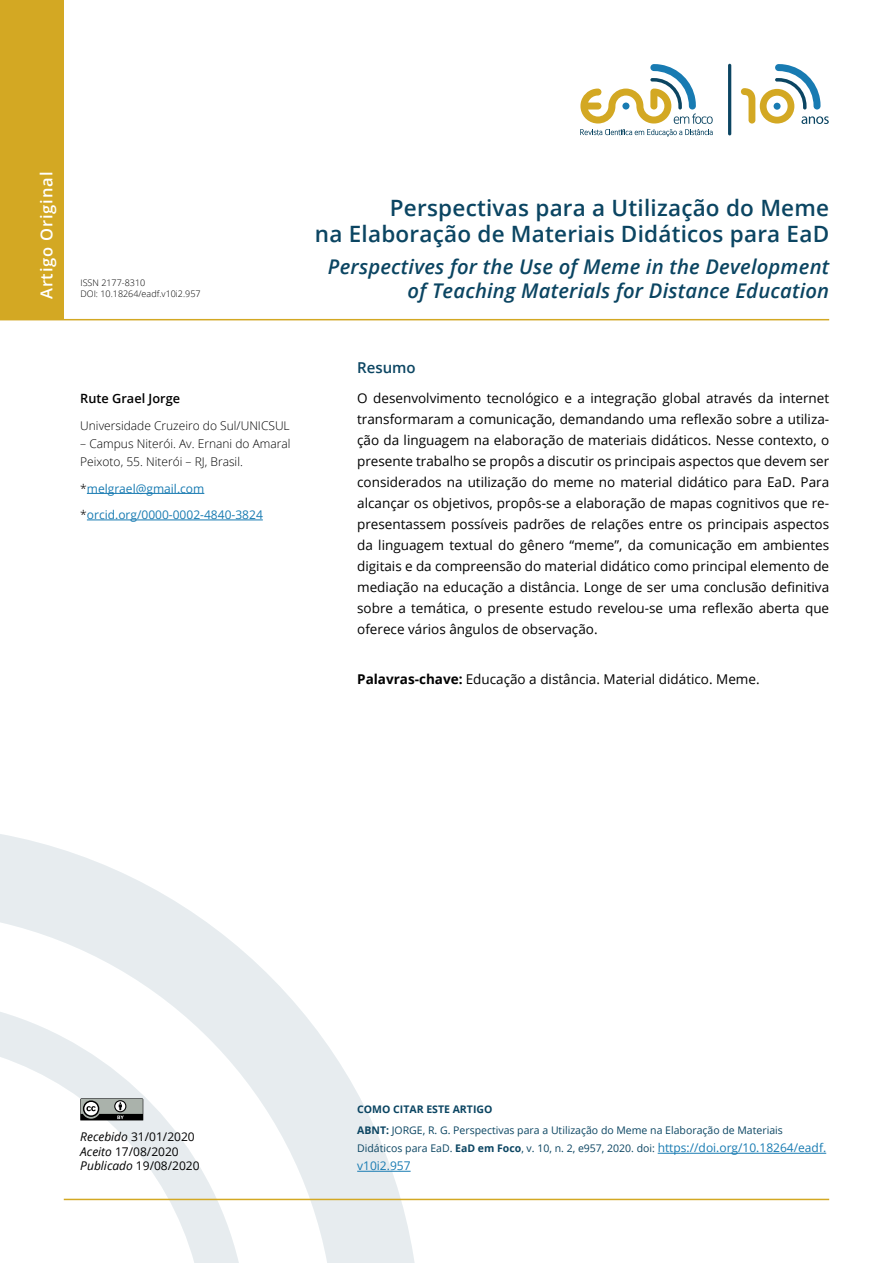
<style>
.page{position:relative;width:893px;height:1263px;background:#fff}
.page>*{position:absolute;margin:0;border:0;box-sizing:border-box;transform-origin:0 0}
.t1{font:600 22.5px/25.5px "Open Sans";letter-spacing:.01em;color:#0b4562;text-align:right}
.t2{font:italic 600 20.25px "Open Sans";letter-spacing:.01em;color:#0b4562}
.t3{font:600 16.5px "Open Sans";letter-spacing:.05em;color:#fff}
.t4{font:600 15px "Open Sans";color:#0b4562}
.t5{font:13.5px/21px "Open Sans";color:#000;text-align:justify}
.t6{font:600 12.75px "Open Sans";color:#000}
.t7{font:300 12px/18px "Open Sans";color:#000}
.t8{font:12px "Open Sans";color:#187bb2}
.t9{font:12px/14.4px "Open Sans";color:#000}
.t10{font:10.5px/21.1px "Open Sans";color:#0b4562}
.t11{font:300 9px/10.8px "Open Sans";color:#000}
.s1{font-weight:300;color:#000}
.s2{font-weight:700}
.s3{font-style:italic}
.s4{font-size:12px;color:#187bb2}
</style>
<div class="page">
<svg style="left:0;top:834px;width:415px;height:429px"></svg>
<hr style="left:64px;top:1199px;width:765px;height:1px;background:#d3a823">
<div style="left:0;top:0;width:64px;height:319px;background:#d3a823"></div>
<hr style="left:0;top:319px;width:829px;height:1px;background:#d3a823">
<svg style="left:80px;top:1098px;width:69px;height:28px;background:#959897"></svg>
<hr style="left:658px;top:1153px;width:168px;height:1px;background:#187bb2">
<hr style="left:357px;top:1171px;width:54px;height:1px;background:#187bb2">
<svg style="left:580px;top:64px;width:133px;height:72px"></svg>
<hr style="left:728px;top:64px;width:3px;height:71px;background:#0b4562;border-radius:2px">
<svg style="left:741px;top:64px;width:88px;height:60px"></svg>
<hr style="left:87px;top:493px;width:117px;height:1px;background:#187bb2">
<hr style="left:87px;top:520px;width:176px;height:1px;background:#187bb2">
<p class="t3" style="left:35px;top:299px;width:129px;rotate:-90deg">Artigo Original</p>
<p class="t11" style="left:80px;top:277px;width:122px">ISSN 2177-8310<br>DOI: 10.18264/eadf.v10i2.957</p>
<p class="t6" style="left:80px;top:390px;width:101px">Rute Grael Jorge</p>
<p class="t7" style="left:80px;top:416px;width:211px">Universidade Cruzeiro do Sul/UNICSUL</p>
<p class="t7" style="left:80px;top:434px;width:212px">– Campus Niterói. Av. Ernani do Amaral<br>Peixoto, 55. Niterói – RJ, Brasil.</p>
<p class="t8" style="left:80px;top:480px;width:126px"><span class="s1">*</span>melgrael@gmail.com</p>
<p class="t8" style="left:80px;top:506px;width:184px"><span class="s1">*</span>orcid.org/0000-0002-4840-3824</p>
<h1 class="t1" style="left:315px;top:195px;width:516px">Perspectivas para a Utilização do Meme<br>na Elaboração de Materiais Didáticos para EaD</h1>
<h2 class="t2" style="left:328px;top:253px;width:503px">Perspectives for the Use of Meme in the Development</h2>
<h2 class="t2" style="left:408px;top:277px;width:423px">of Teaching Materials for Distance Education</h2>
<p class="t4" style="left:357px;top:357px;width:60px">Resumo</p>
<p class="t5" style="left:357px;top:387px;width:473px">O desenvolvimento tecnológico e a integração global através da internet transformaram a comunicação, demandando uma reflexão sobre a utiliza&shy;ção da linguagem na elaboração de materiais didáticos. Nesse contexto, o presente trabalho se propôs a discutir os principais aspectos que devem ser considerados na utilização do meme no material didático para EaD. Para alcançar os objetivos, propôs-se a elaboração de mapas cognitivos que re&shy;presentassem possíveis padrões de relações entre os principais aspectos da linguagem textual do gênero “meme”, da comunicação em ambientes digitais e da compreensão do material didático como principal elemento de mediação na educação a distância. Longe de ser uma conclusão definitiva sobre a temática, o presente estudo revelou-se uma reflexão aberta que oferece vários ângulos de observação.</p>
<p class="t5" style="left:357px;top:669px;width:404px"><span class="s2">Palavras-chave:</span> Educação a distância. Material didático. Meme.</p>
<p class="t9" style="left:80px;top:1129px;width:121px"><span class="s3">Recebido</span> 31/01/2020<br><span class="s3">Aceito</span> 17/08/2020<br><span class="s3">Publicado</span> 19/08/2020</p>
<p class="t10" style="left:357px;top:1098px;width:427px"><span class="s2">COMO CITAR ESTE ARTIGO<br>ABNT:</span> JORGE, R. G. Perspectivas para a Utilização do Meme na Elaboração de Materiais</p>
<p class="t10" style="left:357px;top:1138px;width:471px">Didáticos para EaD. <span class="s2">EaD em Foco</span>, v. 10, n. 2, e957, 2020. doi: <span class="s4">https://doi.org/10.18264/eadf.</span></p>
<p class="t8" style="left:357px;top:1158px;width:55px">v10i2.957</p>
</div>
